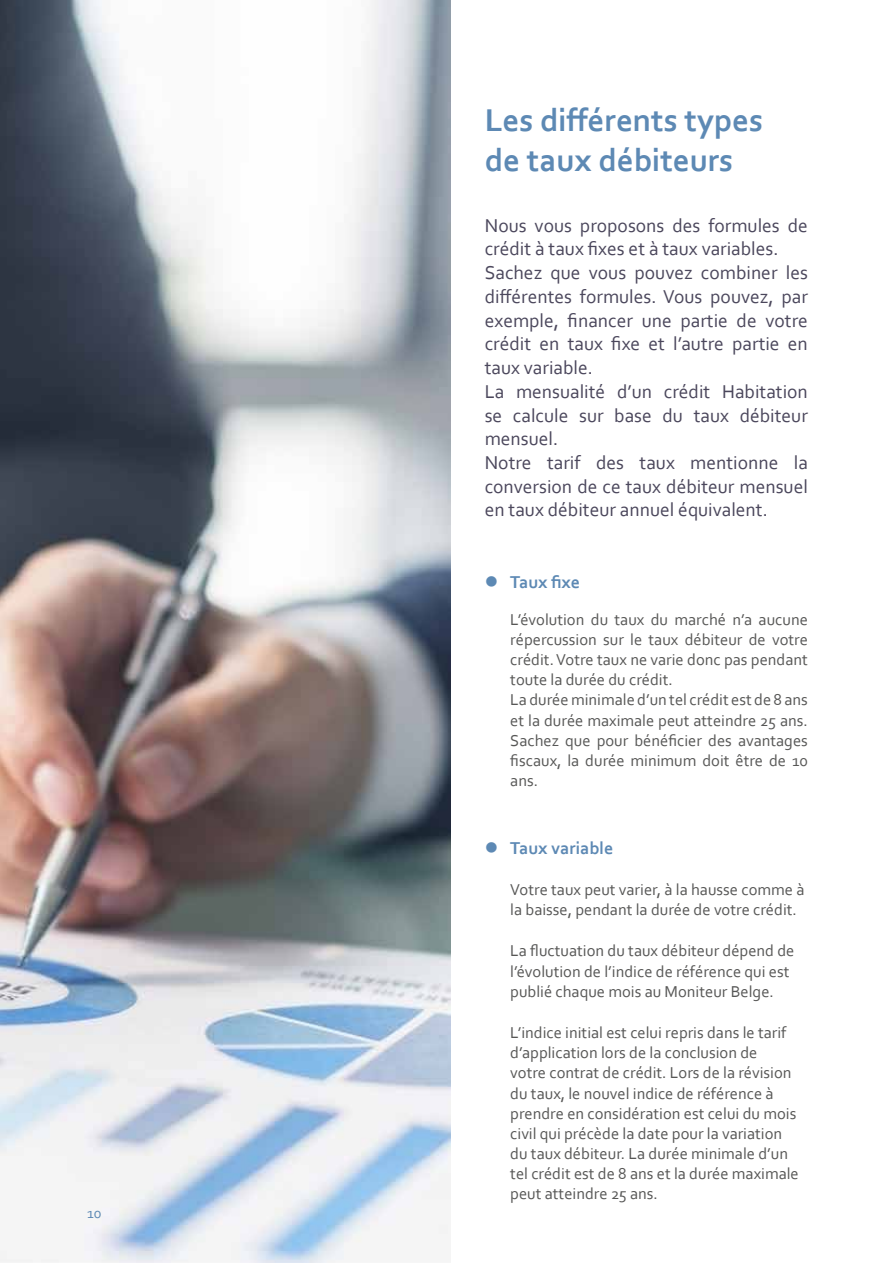
<style>
.page{position:relative;width:893px;height:1263px;background:#fff}
.page>*{position:absolute;margin:0;border:0;box-sizing:border-box;transform-origin:0 0}
.t1{font:700 33px/39.9px "Corbel";color:#5d89b4}
.t2{font:19.5px/23.7px "Corbel";color:#4b475c}
.t3{font:700 18px "Corbel";color:#5d89b4}
.t4{font:16.5px/20.1px "Corbel";color:#575756}
.t5{font:15px "Corbel";color:#5d89b4}
</style>
<div class="page">
<img style="left:0;top:0;width:451px;height:1263px">
<p class="t5" style="left:87px;top:1203px;width:16px">10</p>
<h1 class="t1" style="left:485px;top:99px;width:280px">Les différents types de taux débiteurs</h1>
<p class="t2" style="left:485px;top:213px;width:325px">Nous vous proposons des formules de crédit à taux fixes et à taux variables.<br>Sachez que vous pouvez combiner les différentes formules. Vous pouvez, par exemple, financer une partie de votre crédit en taux fixe et l’autre partie en taux variable.<br>La mensualité d’un crédit Habitation se calcule sur base du taux débiteur mensuel.<br>Notre tarif des taux mentionne la conversion de ce taux débiteur mensuel en taux débiteur annuel équivalent.</p>
<p class="t3" style="left:485px;top:571px;width:97px">● Taux fixe</p>
<p class="t4" style="left:510px;top:609px;width:299px">L’évolution du taux du marché n’a aucune répercussion sur le taux débiteur de votre crédit.Votre taux ne varie donc pas pendant toute la durée du crédit.<br>La durée minimale d’un tel crédit est de8 ans et la durée maximale peut atteindre 25 ans.<br>Sachez que pour bénéficier des avantages fiscaux, la durée minimum doit être de 10 ans.</p>
<p class="t3" style="left:485px;top:836px;width:130px">● Taux variable</p>
<p class="t4" style="left:510px;top:879px;width:296px">Votre taux peut varier, à la hausse comme à la baisse, pendant la durée de votre crédit.</p>
<p class="t4" style="left:510px;top:940px;width:286px">La fluctuation du taux débiteur dépend de l’évolution de l’indice de référence qui est publié chaque mois au Moniteur Belge.</p>
<p class="t4" style="left:510px;top:1022px;width:290px">L’indice initial est celui repris dans le tarif d’application lors de la conclusion de<br>votre contrat de crédit. Lors de la révision du taux, le nouvel indice de référence à prendre en considération est celui du mois civil qui précède la date pour la variation du taux débiteur. La durée minimale d’un tel crédit est de 8 ans et la durée maximale peut atteindre 25 ans.</p>
</div>
